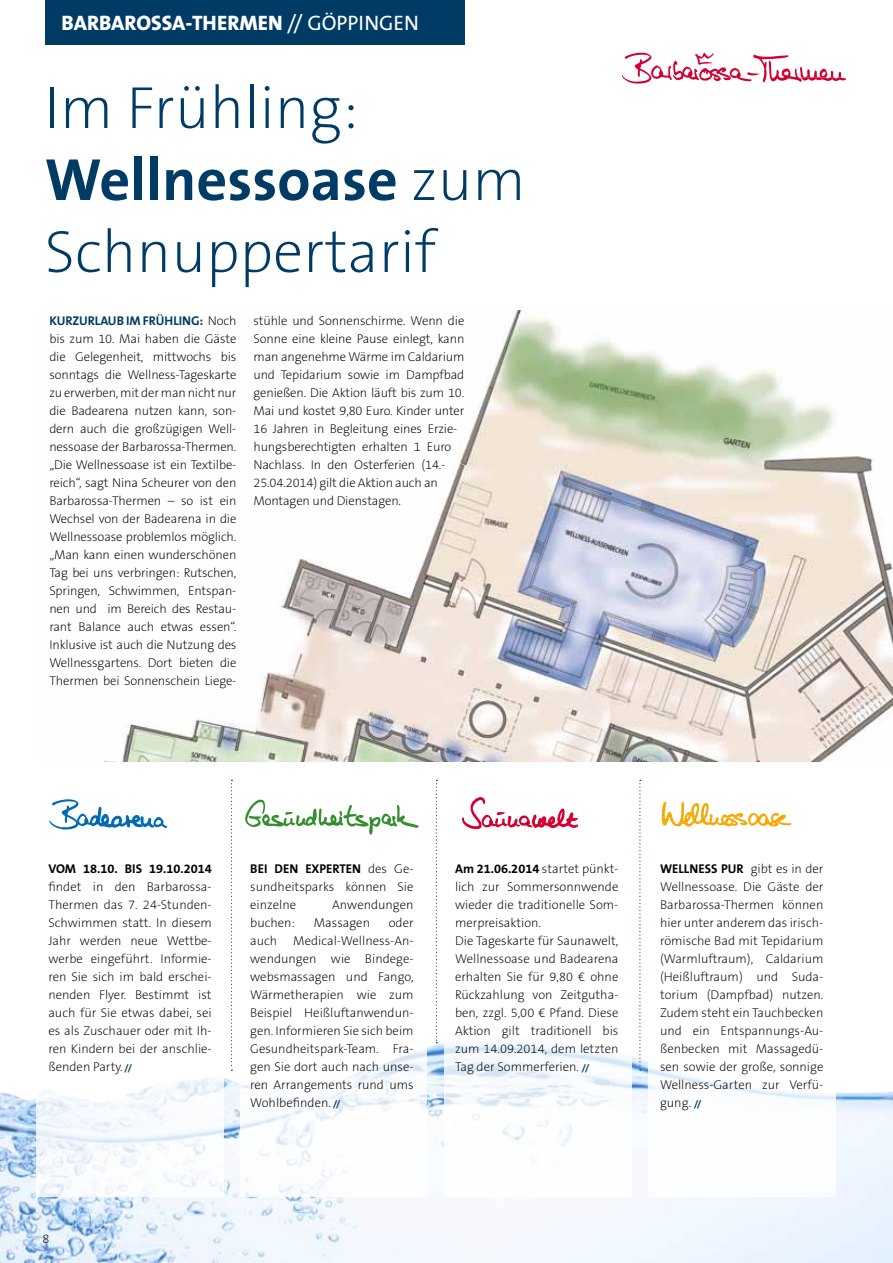
<style>
.page{position:relative;width:893px;height:1263px;background:#fff}
.page>*{position:absolute;margin:0;border:0;box-sizing:border-box;transform-origin:0 0}
.t1{font:200 60px "The Sans B2";color:#003b65}
.t2{font:700 60px "The Sans B7";color:#003b65}
.t3{font:800 21px "The Sans B8";letter-spacing:-.005em;color:#fff}
.t4{font:21px "The Sans B5 Plain";color:#fff}
.t5{font:200 12.75px/18px "The Sans B2";color:#000;text-align:justify}
.t6{font:700 12.75px "The Sans B7";color:#000}
.t7{font:700 12.75px "The Sans B7";letter-spacing:-.01em;color:#003b65}
.s1{font-family:"The Sans B8";font-weight:800}
.s2{font-family:"The Sans B2";font-weight:200}
.s3{font-family:"The Sans B2";font-weight:200;color:#000}
.s4{font-family:"The Sans B7";font-weight:700;font-size:9px;color:#003b65}
.s5{font-family:"The Sans B7";font-weight:700}
</style>
<div class="page">
<img style="left:104px;top:310px;width:789px;height:452px">
<img style="left:0;top:959px;width:893px;height:304px">
<div style="left:36px;top:918px;width:187px;height:279px;background:#fff"></div>
<div style="left:240px;top:918px;width:187px;height:279px;background:#fff"></div>
<div style="left:444px;top:918px;width:187px;height:279px;background:#fff"></div>
<div style="left:648px;top:918px;width:188px;height:279px;background:#fff"></div>
<svg style="left:49px;top:799px;width:118px;height:31px"></svg>
<svg style="left:245px;top:800px;width:174px;height:35px"></svg>
<svg style="left:462px;top:797px;width:116px;height:32px"></svg>
<svg style="left:662px;top:802px;width:129px;height:24px"></svg>
<svg style="left:231px;top:780px;width:1px;height:291px"></svg>
<svg style="left:436px;top:780px;width:1px;height:263px"></svg>
<svg style="left:639px;top:780px;width:2px;height:291px"></svg>
<div style="left:45px;top:0;width:419px;height:44px;background:#003b65"></div>
<svg style="left:622px;top:53px;width:224px;height:31px"></svg>
<h2 class="t3" style="left:62px;top:12px;width:14px">BARBAR</h2>
<h2 class="t3" style="left:136px;top:12px;width:80px">OSSA-THERME</h2>
<h2 class="t4" style="left:268px;top:12px;width:152px"><span class="s1">N</span> // GÖPPINGEN</h2>
<h1 class="t1" style="left:45px;top:77px;width:315px">Im Frühling:</h1>
<h1 class="t2" style="left:45px;top:148px;width:483px">Wellnessoase <span class="s2">zum</span></h1>
<h1 class="t1" style="left:45px;top:221px;width:393px">Schnuppertarif</h1>
<p class="t7" style="left:49px;top:314px;width:189px">KURZURLAUB IM FRÜHLING: <span class="s3">Noch</span></p>
<p class="t5" style="left:49px;top:330px;width:189px">bis zum 10. Mai haben die Gäste die Gelegenheit, mittwochs bis sonntags die Wellness-Tageskarte zu erwerben, mit der man nicht nur die Badearena nutzen kann, son&shy;dern auch die großzügigen Well&shy;nessoase der Barbarossa-Thermen. „Die Wellnessoase ist ein Textilbe&shy;reich“, sagt Nina Scheurer von den Barbarossa-Thermen – so ist ein Wechsel von der Badearena in die Wellnessoase problemlos möglich. „Man kann einen wunderschönen Tag bei uns verbringen: Rutschen, Springen, Schwimmen, Entspan&shy;nen und im Bereich des Restau&shy;rant Balance auch etwas essen“.<br>Inklusive ist auch die Nutzung des Wellnessgartens. Dort bieten die Thermen bei Sonnenschein Liege-</p>
<p class="t5" style="left:253px;top:312px;width:212px;text-align:left">stühle und Sonnenschirme. Wenn die Sonne eine kleine Pause einlegt, kann man angenehme Wärme im Caldarium und Tepidarium sowie im Dampfbad genießen. Die Aktion läuft bis zum 10.<br>Mai und kostet 9,80 Euro. Kinder unter 16 Jahren in Begleitung eines Erzie&shy;hungsberechtigten erhalten 1 Euro Nachlass. In den Osterferien (14.- 25.04.2014) gilt die Aktion auch an Montagen und Dienstagen.</p>
<p class="t6" style="left:48px;top:862px;width:165px">VOM 18.10. BIS 19.10.2014</p>
<p class="t5" style="left:48px;top:878px;width:165px">findet in den Barbarossa-Thermen das 7. 24-Stunden-Schwimmen statt. In diesem Jahr werden neue Wettbe&shy;werbe eingeführt. Informie&shy;ren Sie sich im bald erschei&shy;nenden Flyer. Bestimmt ist auch für Sie etwas dabei, sei es als Zuschauer oder mit Ih&shy;ren Kindern bei der anschlie&shy;ßenden Party. <span class="s4">//</span></p>
<p class="t6" style="left:250px;top:862px;width:165px">BEI DEN EXPERTEN <span class="s2">des Ge-</span></p>
<p class="t5" style="left:250px;top:878px;width:165px">sundheitsparks können Sie einzelne</p>
<p class="t5" style="left:332px;top:896px;width:83px">Anwendungen</p>
<p class="t5" style="left:250px;top:914px;width:46px">buchen:</p>
<p class="t5" style="left:314px;top:914px;width:58px">Massagen</p>
<p class="t5" style="left:389px;top:914px;width:26px">oder</p>
<p class="t5" style="left:250px;top:932px;width:29px">auch</p>
<p class="t5" style="left:250px;top:932px;width:165px;text-indent:43px">Medical-Wellness-An&shy;wendungen wie Bindege&shy;websmassagen und Fango, Wärmetherapien wie zum Beispiel Heißluftanwendun&shy;gen. Informieren Sie sich beim Gesundheitspark-Team. Fra&shy;gen Sie dort auch nach unse&shy;ren Arrangements rund ums Wohlbefinden. <span class="s4">//</span></p>
<p class="t5" style="left:455px;top:860px;width:165px;text-align:left"><span class="s5">Am 21.06.2014</span> startet pünkt&shy;lich zur Sommersonnwende wieder die traditionelle Som&shy;merpreisaktion.<br>Die Tageskarte für Saunawelt,<br>Wellnessoase und Badearena erhalten Sie für 9,80 € ohne<br>Rückzahlung von Zeitgutha&shy;ben, zzgl. 5,00 € Pfand. Diese<br>Aktion gilt traditionell bis zum 14.09.2014, dem letzten<br>Tag der Sommerferien. <span class="s4">//</span></p>
<p class="t6" style="left:660px;top:862px;width:165px">WELLNESS PUR <span class="s2">gibt es in der</span></p>
<p class="t5" style="left:660px;top:878px;width:165px">Wellnessoase. Die Gäste der Barbarossa-Thermen können hier unter anderem das irisch&shy;römische Bad mit Tepidarium (Warmluftraum), Caldarium (Heißluftraum) und Suda&shy;torium (Dampfbad) nutzen.<br>Zudem steht ein Tauchbecken und ein Entspannungs-Au&shy;ßenbecken mit Massagedü&shy;sen sowie der große, sonnige Wellness-Garten zur Verfü&shy;gung. <span class="s4">//</span></p>
<p class="t5" style="left:43px;top:1230px;width:9px">8</p>
</div>
